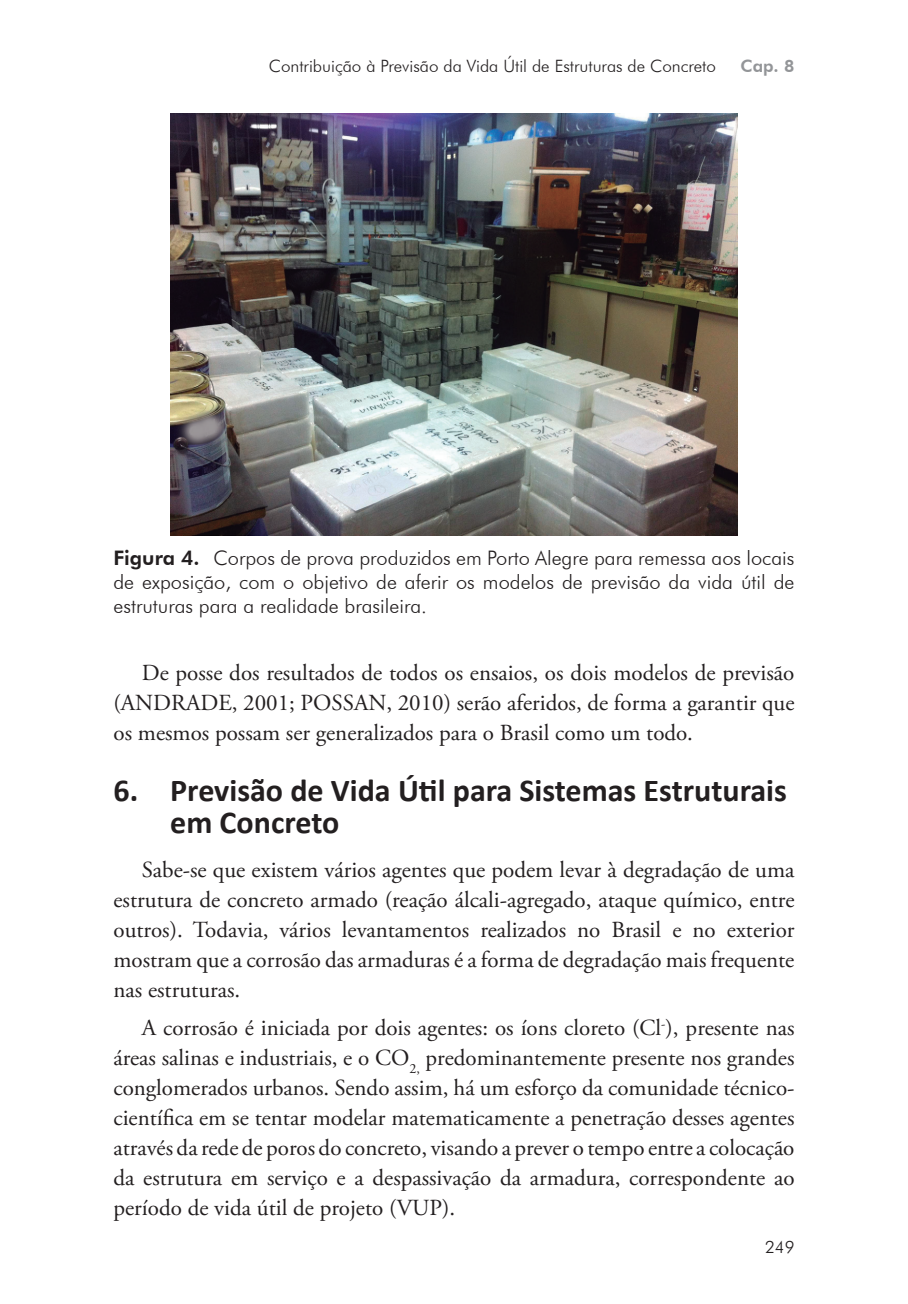
<style>
.page{position:relative;width:908px;height:1304px;background:#fff}
.page>*{position:absolute;margin:0;border:0;box-sizing:border-box;transform-origin:0 0}
.t1{font:700 32px/32px "Calibri";color:#231f20}
.t2{font:23px/30px "Adobe Garamond Pro";color:#231f20;text-align:justify}
.t3{font:300 20px/24px "Futura BT";color:#231f20;text-align:justify}
.t4{font:300 17px "Futura BT";color:#231f20}
.t5{font:800 17px "Futura BT";color:#939598}
.s1{font-weight:800}
</style>
<div class="page">
<img style="left:171px;top:113px;width:565px;height:423px">
<p class="t4" style="left:269px;top:55px;width:448px">Contribuição à Previsão da Vida Útil de Estruturas de Concreto</p>
<p class="t5" style="left:740px;top:55px;width:55px">Cap. 8</p>
<p class="t3" style="left:113px;top:546px;width:682px"><span class="s1">Figura 4.</span> Corpos de prova produzidos em Porto Alegre para remessa aos locais de exposição, com o objetivo de aferir os modelos de previsão da vida útil de estruturas para a realidade brasileira.</p>
<p class="t2" style="left:113px;top:659px;width:682px;text-indent:28px">De posse dos resultados de todos os ensaios, os dois modelos de previsão (ANDRADE, 2001; POSSAN, 2010) serão aferidos, de forma a garantir que os mesmos possam ser generalizados para o Brasil como um todo.</p>
<h1 class="t1" style="left:170px;top:773px;width:617px;text-indent:-57px">6. Previsão de Vida Útil para Sistemas Estruturais em Concreto</h1>
<p class="t2" style="left:113px;top:855px;width:682px;text-indent:28px">Sabe-se que existem vários agentes que podem levar à degradação de uma estrutura de concreto armado (reação álcali-agregado, ataque químico, entre outros). Todavia, vários levantamentos realizados no Brasil e no exterior mostram que a corrosão das armaduras é a forma de degradação mais frequente nas estruturas.</p>
<p class="t2" style="left:113px;top:1014px;width:682px;text-indent:28px">A corrosão é iniciada por dois agentes: os íons cloreto (Cl<sup>-</sup>), presente nas áreas salinas e industriais, e o CO<sub>2,</sub> predominantemente presente nos grandes conglomerados urbanos. Sendo assim, há um esforço da comunidade técnico&shy;científica em se tentar modelar matematicamente a penetração desses agentes através da rede de poros do concreto, visando a prever o tempo entre a colocação da estrutura em serviço e a despassivação da armadura, correspondente ao período de vida útil de projeto (VUP).</p>
<p class="t4" style="left:764px;top:1237px;width:31px">249</p>
</div>
